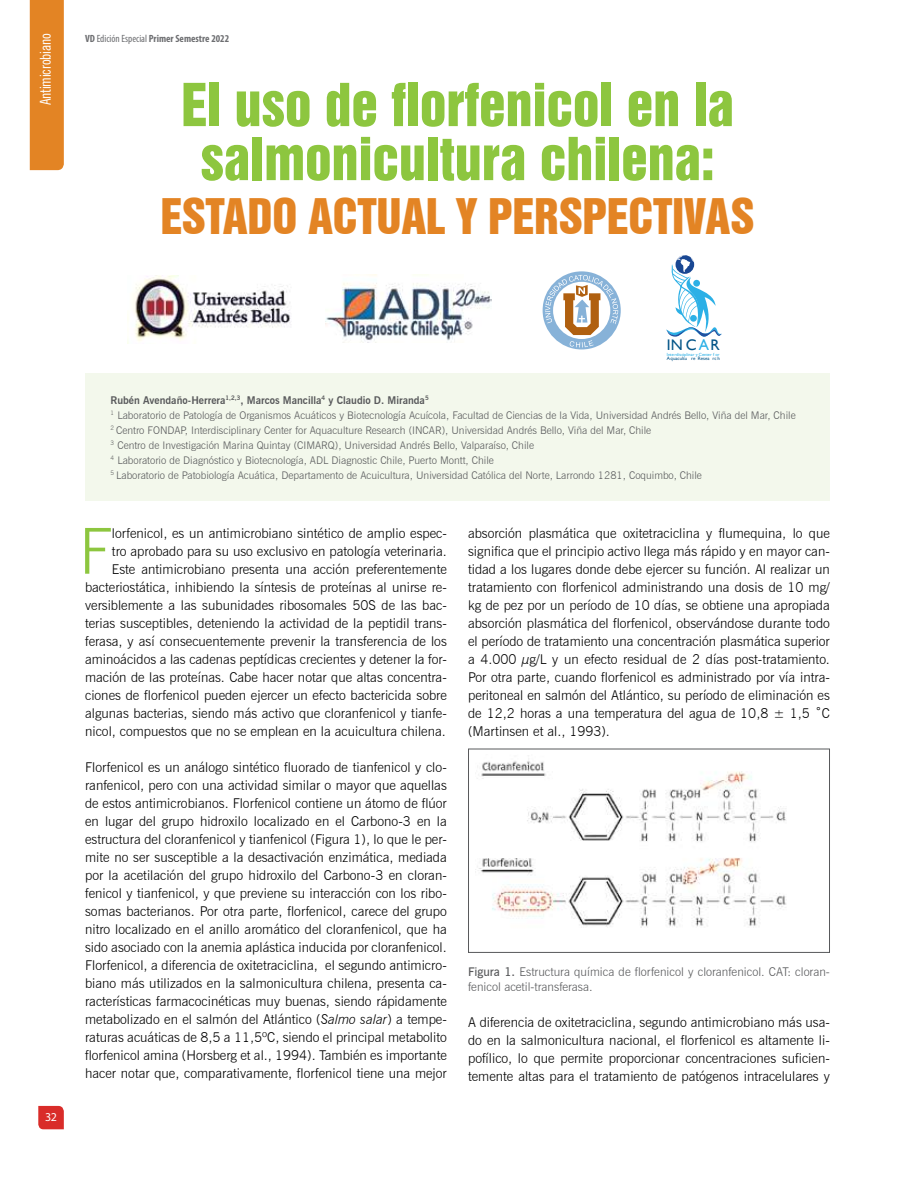
<style>
.page{position:relative;width:915px;height:1191px;background:#fff}
.page>*{position:absolute;margin:0;border:0;box-sizing:border-box;transform-origin:0 0}
.t1{font:300 63.3px "News Gothic BT";color:#8dc63f}
.t2{font:54px/54px "Swiss 921 BT Regular A";color:#8dc63f;text-align:center}
.t3{font:45px "Swiss 921 BT Regular A";color:#e38424}
.t4{font:15.3px "Gill Sans";letter-spacing:.115em;color:#035487}
.t5{font:condensed 15px "News Gothic BT";letter-spacing:-.01em;color:#fff}
.t6{font:300 13.5px/18px "News Gothic BT";color:#000;text-align:justify}
.t7{font:300 12px/15px "News Gothic BT";color:#58595b}
.t8{font:12px "Myriad Pro";color:#fff}
.t9{font:300 10.5px/15px "News Gothic BT";color:#58595b}
.t10{font:700 condensed 10.5px "Myriad Pro";color:#6d6e71}
.t11{font:4.95px "Gill Sans";color:#035487}
.t12{font:4.5px "Gill Sans";color:#2cb0e6}
.s1{font-weight:400}
.s2{color:#2cb0e6}
.s3{font-weight:700}
.s4{font-style:italic}
.s5{font-weight:600}
</style>
<div class="page">
<div style="left:30px;top:0;width:34px;height:170px;background:#e38424"></div>
<div style="left:85px;top:373px;width:744px;height:128px;background:#f3f8ec"></div>
<svg style="left:38px;top:1106px;width:26px;height:23px"></svg>
<img style="left:475px;top:755px;width:311px;height:173px">
<img style="left:326px;top:275px;width:166px;height:68px">
<img style="left:128px;top:276px;width:163px;height:68px">
<svg style="left:666px;top:255px;width:55px;height:82px"></svg>
<svg style="left:542px;top:271px;width:78px;height:78px"></svg>
<p class="t5" style="left:36px;top:105px;width:74px;rotate:-90deg">Antimicrobiano</p>
<p class="t10" style="left:85px;top:32px;width:146px">VD <span class="s1">Edición Especial</span> Primer Semestre 2022</p>
<h2 class="t2" style="left:181px;top:77px;width:554px">El uso de florfenicol en la salmonicultura chilena:</h2>
<h3 class="t3" style="left:160px;top:187px;width:595px">ESTADO ACTUAL Y PERSPECTIVAS</h3>
<p class="t8" style="left:45px;top:1109px;width:14px">32</p>
<p class="t4" style="left:666px;top:336px;width:54px">INC<span class="s2">A</span>R</p>
<p class="t12" style="left:666px;top:351px;width:54px">Interdisciplinar y Center f or</p>
<p class="t11" style="left:666px;top:356px;width:54px">Aquacultu re Resea rc h</p>
<p class="t9" style="left:111px;top:392px;width:686px"><span class="s3">Rubén Avendaño-Herrera</span><sup>1,2,3</sup><span class="s3">, Marcos Mancilla</span><sup>4</sup> <span class="s3">y Claudio D. Miranda</span><sup>5<br></sup><sup>1</sup> Laboratorio de Patología de Organismos Acuáticos y Biotecnología Acuícola, Facultad de Ciencias de la Vida, Universidad Andrés Bello, Viña del Mar, Chile <sup>2</sup> Centro FONDAP, Interdisciplinary Center for Aquaculture Research (INCAR), Universidad Andrés Bello, Viña del Mar, Chile<br><sup>3</sup> Centro de Investigación Marina Quintay (CIMARQ), Universidad Andrés Bello, Valparaíso, Chile<br><sup>4</sup> Laboratorio de Diagnóstico y Biotecnología, ADL Diagnostic Chile, Puerto Montt, Chile<br><sup>5</sup> Laboratorio de Patobiología Acuática, Departamento de Acuicultura, Universidad Católica del Norte, Larrondo 1281, Coquimbo, Chile</p>
<p class="t6" style="left:85px;top:524px;width:363px;text-align:right">lorfenicol, es un antimicrobiano sintético de amplio espec-<br>tro aprobado para su uso exclusivo en patología veterinaria.<br>Este antimicrobiano presenta una acción preferentemente bacteriostática, inhibiendo la síntesis de proteínas al unirse re&shy;versiblemente a las subunidades ribosomales 50S de las bac&shy;terias susceptibles, deteniendo la actividad de la peptidil trans&shy;ferasa, y así consecuentemente prevenir la transferencia de los aminoácidos a las cadenas peptídicas crecientes y detener la for&shy;mación de las proteínas. Cabe hacer notar que altas concentra&shy;ciones de florfenicol pueden ejercer un efecto bactericida sobre algunas bacterias, siendo más activo que cloranfenicol y tianfe&shy;nicol, compuestos que no se emplean en la acuicultura chilena.</p>
<p class="t6" style="left:85px;top:758px;width:363px">Florfenicol es un análogo sintético fluorado de tianfenicol y clo&shy;ranfenicol, pero con una actividad similar o mayor que aquellas de estos antimicrobianos. Florfenicol contiene un átomo de flúor en lugar del grupo hidroxilo localizado en el Carbono-3 en la estructura del cloranfenicol y tianfenicol (Figura 1), lo que le per&shy;mite no ser susceptible a la desactivación enzimática, mediada por la acetilación del grupo hidroxilo del Carbono-3 en cloran&shy;fenicol y tianfenicol, y que previene su interacción con los ribo&shy;somas bacterianos. Por otra parte, florfenicol, carece del grupo nitro localizado en el anillo aromático del cloranfenicol, que ha sido asociado con la anemia aplástica inducida por cloranfenicol.<br>Florfenicol, a diferencia de oxitetraciclina, el segundo antimicro&shy;biano más utilizados en la salmonicultura chilena, presenta ca&shy;racterísticas farmacocinéticas muy buenas, siendo rápidamente metabolizado en el salmón del Atlántico (<span class="s4">Salmo salar</span>) a tempe&shy;raturas acuáticas de 8,5 a 11,5ºC, siendo el principal metabolito florfenicol amina (Horsberg et al., 1994). También es importante hacer notar que, comparativamente, florfenicol tiene una mejor</p>
<h1 class="t1" style="left:79px;top:513px;width:35px">F</h1>
<p class="t6" style="left:468px;top:523px;width:363px">absorción plasmática que oxitetraciclina y flumequina, lo que significa que el principio activo llega más rápido y en mayor can&shy;tidad a los lugares donde debe ejercer su función. Al realizar un tratamiento con florfenicol administrando una dosis de 10 mg/ kg de pez por un período de 10 días, se obtiene una apropiada absorción plasmática del florfenicol, observándose durante todo el período de tratamiento una concentración plasmática superior a 4.000 μg/L y un efecto residual de 2 días post-tratamiento.<br>Por otra parte, cuando florfenicol es administrado por vía intra&shy;peritoneal en salmón del Atlántico, su período de eliminación es de 12,2 horas a una temperatura del agua de 10,8 ± 1,5 ˚C (Martinsen et al., 1993).</p>
<p class="t7" style="left:468px;top:964px;width:363px"><span class="s5">Figura 1.</span> Estructura química de florfenicol y cloranfenicol. CAT: cloran&shy;fenicol acetil-transferasa.</p>
<p class="t6" style="left:468px;top:1013px;width:363px">A diferencia de oxitetraciclina, segundo antimicrobiano más usa&shy;do en la salmonicultura nacional, el florfenicol es altamente li&shy;pofílico, lo que permite proporcionar concentraciones suficien&shy;temente altas para el tratamiento de patógenos intracelulares y</p>
</div>
